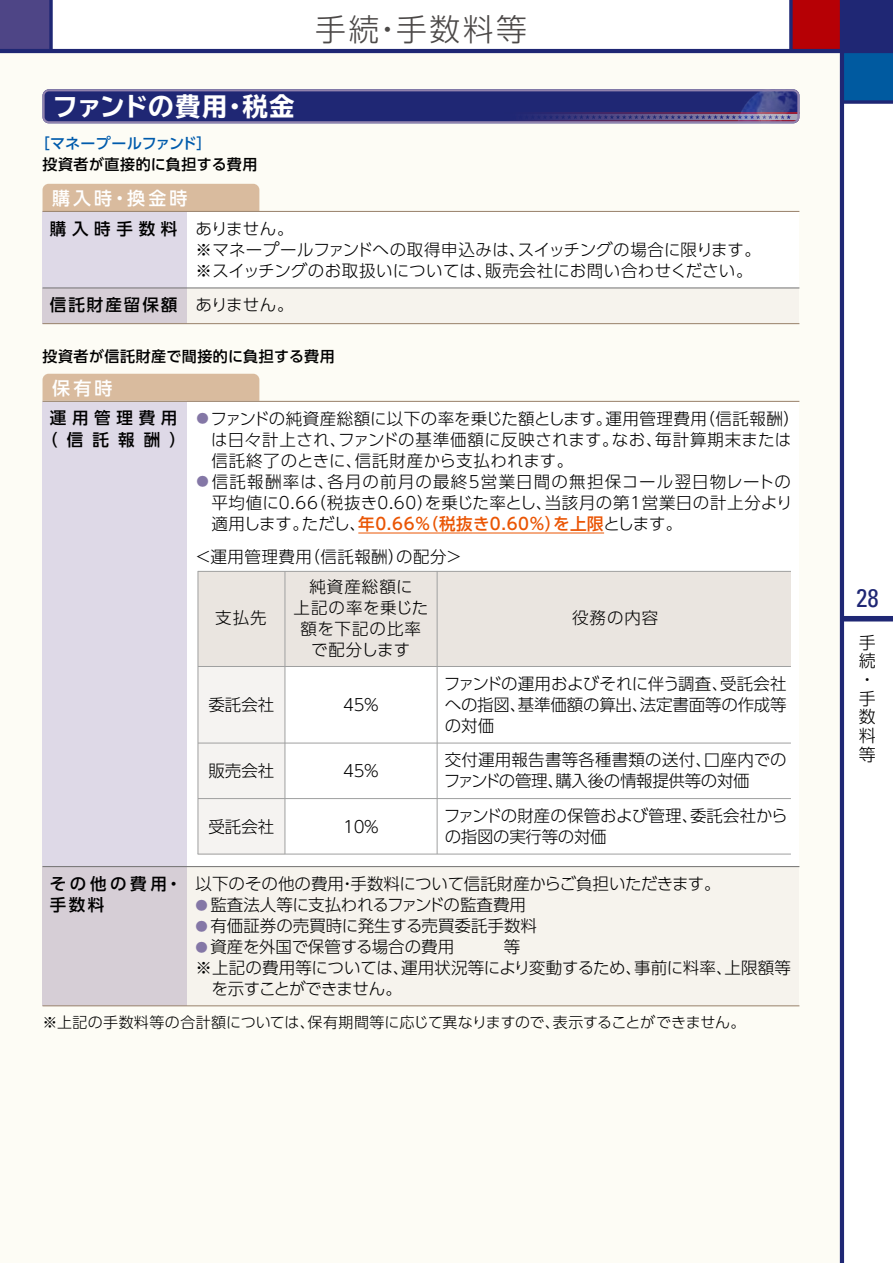
<style>
.page{position:relative;width:893px;height:1263px;background:#fff}
.page>*{position:absolute;margin:0;border:0;box-sizing:border-box;transform-origin:0 0}
.t1{font:300 30.9px "UD Shin Go Pro";letter-spacing:.08em;color:#4c4948}
.t2{font:700 expanded 25.5px "TBUD Go Std";color:#fff}
.t3{font:condensed 25.5px "Univers";color:#1f2774}
.t4{font:500 18px "UD Shin Go Pro";letter-spacing:.17em;color:#fff}
.t5{font:300 16.95px/18.8px "UD Shin Go Pro";color:#000}
.t6{font:300 16.5px/21px "UD Shin Go Pro";color:#000;text-align:justify}
.t7{font:300 16.5px/21px "UD Shin Go Pro";letter-spacing:.03em;color:#000}
.t8{font:300 16.5px/21px "UD Shin Go Pro";letter-spacing:-.02em;color:#000}
.t9{font:300 16.5px/21px "UD Shin Go Pro";letter-spacing:.06em;color:#000;text-align:center}
.t10{font:500 16.5px "UD Shin Go Pro";letter-spacing:.12em;color:#000}
.t11{font:500 16.5px/21.3px "UD Shin Go Pro";letter-spacing:.345em;color:#000;text-align:center}
.t12{font:300 16.5px "UD Shin Go Pro";letter-spacing:-.04em;color:#000}
.t13{font:500 16.5px/21.3px "UD Shin Go Pro";letter-spacing:.22em;color:#000}
.t14{font:300 15px "UD Shin Go Pro";letter-spacing:-.005em;color:#000}
.t15{font:500 15px "UD Shin Go Pro";letter-spacing:.035em;color:#000}
.t16{font:500 15px "UD Shin Go Pro";letter-spacing:.015em;color:#005bac}
.s1{font-weight:500}
.s2{font-weight:300}
.s3{font-size:12.3px;color:#8477a6}
.s4{font-weight:500;color:#ea5504}
</style>
<div class="page">
<div style="left:0;top:49px;width:841px;height:1214px;background:#fdfcf5"></div>
<div style="left:791px;top:0;width:51px;height:51px;background:#b60005"></div>
<div style="left:842px;top:0;width:51px;height:51px;background:#1f2774"></div>
<div style="left:0;top:0;width:51px;height:51px;background:#4e4586"></div>
<div style="left:842px;top:51px;width:51px;height:51px;background:#005aa0"></div>
<svg style="left:49px;top:0;width:4px;height:49px"></svg>
<div style="left:842px;top:616px;width:51px;height:5px;background:#1f2774"></div>
<hr style="left:840px;top:0;width:4px;height:1263px;background:#1f2774">
<hr style="left:0;top:49px;width:893px;height:4px;background:#1f2774">
<svg style="left:844px;top:100px;width:49px;height:4px"></svg>
<svg style="left:789px;top:0;width:4px;height:49px"></svg>
<svg style="left:43px;top:89px;width:756px;height:34px;background:#34367d"></svg>
<div style="left:43px;top:374px;width:216px;height:34px;background:#d9bb9e;border-radius:6px"></div>
<div style="left:43px;top:401px;width:756px;height:605px;background:#fff"></div>
<div style="left:43px;top:401px;width:144px;height:605px;background:#ded9e7"></div>
<svg style="left:43px;top:867px;width:756px;height:138px;background:#efebe8"></svg>
<div style="left:198px;top:571px;width:593px;height:95px;background:#eae5e0"></div>
<div style="left:198px;top:666px;width:87px;height:188px;background:#f5f3f1"></div>
<hr style="left:198px;top:743px;width:593px;height:1px;background:#9fa0a0">
<hr style="left:198px;top:798px;width:593px;height:1px;background:#9fa0a0">
<hr style="left:198px;top:571px;width:593px;height:1px;background:#9fa0a0">
<hr style="left:198px;top:666px;width:593px;height:1px;background:#9fa0a0">
<hr style="left:285px;top:571px;width:1px;height:283px;background:#9fa0a0">
<hr style="left:198px;top:571px;width:1px;height:283px;background:#9fa0a0">
<hr style="left:437px;top:571px;width:1px;height:283px;background:#9fa0a0">
<hr style="left:198px;top:854px;width:593px;height:1px;background:#9fa0a0">
<div style="left:43px;top:184px;width:216px;height:34px;background:#d9bb9e;border-radius:6px"></div>
<div style="left:43px;top:211px;width:756px;height:113px;background:#fff"></div>
<div style="left:43px;top:211px;width:144px;height:113px;background:#ded9e7"></div>
<svg style="left:43px;top:289px;width:756px;height:34px;background:#efebe8"></svg>
<hr style="left:43px;top:1005px;width:756px;height:1px;background:#9d8771">
<hr style="left:43px;top:866px;width:756px;height:1px;background:#727171">
<hr style="left:43px;top:323px;width:756px;height:1px;background:#9d8771">
<hr style="left:43px;top:211px;width:756px;height:1px;background:#9d8771">
<hr style="left:43px;top:288px;width:756px;height:1px;background:#727171">
<hr style="left:358px;top:533px;width:246px;height:1px;background:#ea5504">
<hr style="left:43px;top:401px;width:756px;height:1px;background:#9d8771">
<h2 class="t2" style="left:52px;top:92px;width:244px">ファンドの費用・税金</h2>
<p class="t16" style="left:35px;top:131px;width:178px">［マネープールファンド］</p>
<p class="t15" style="left:43px;top:152px;width:216px">投資者が直接的に負担する費用</p>
<p class="t4" style="left:52px;top:183px;width:137px">購入時・換金時</p>
<h1 class="t1" style="left:315px;top:4px;width:213px">手続・手数料等</h1>
<p class="t6" style="left:196px;top:218px;width:567px;text-align:left;text-indent:-146px"><span class="s1">購入時手数料</span> ありません。<br>※マネープールファンドへの取得申込みは、スイッチングの場合に限ります。※スイッチングのお取扱いについては、販売会社にお問い合わせください。</p>
<p class="t10" style="left:50px;top:292px;width:245px">信託財産留保額 <span class="s2">ありません。</span></p>
<p class="t15" style="left:43px;top:345px;width:294px">投資者が信託財産で間接的に負担する費用</p>
<p class="t4" style="left:52px;top:373px;width:62px">保有時</p>
<p class="t11" style="left:41px;top:407px;width:146px">運用管理費用（信託報酬）</p>
<p class="t7" style="left:211px;top:407px;width:590px;text-indent:-15px"><span class="s3">●</span>ファンドの純資産総額に以下の率を乗じた額とします。運用管理費用（信託報酬）は日々計上され、ファンドの基準価額に反映されます。なお、毎計算期末または信託終了のときに、信託財産から支払われます。</p>
<p class="t6" style="left:211px;top:470px;width:583px;text-indent:-15px"><span class="s3">●</span> 信託報酬率は、各月の前月の最終5営業日間の無担保コール翌日物レートの平均値に0.66（税抜き0.60）を乗じた率とし、当該月の第1営業日の計上分より適用します。ただし、<span class="s4">年0.66％（税抜き0.60％）を上限</span>とします。</p>
<p class="t7" style="left:195px;top:545px;width:269px">＜運用管理費用（信託報酬）の配分＞</p>
<p class="t6" style="left:215px;top:607px;width:53px">支払先</p>
<p class="t6" style="left:208px;top:694px;width:67px">委託会社</p>
<p class="t6" style="left:208px;top:760px;width:67px">販売会社</p>
<p class="t6" style="left:208px;top:815px;width:67px">受託会社</p>
<p class="t9" style="left:294px;top:576px;width:136px">純資産総額に<br>上記の率を乗じた額を下記の比率で配分します</p>
<h2 class="t3" style="left:856px;top:582px;width:24px">28</h2>
<p class="t6" style="left:572px;top:607px;width:88px">役務の内容</p>
<p class="t5" style="left:859px;top:632px;width:18px">手続・手数料等</p>
<p class="t6" style="left:444px;top:672px;width:344px">ファンドの運用およびそれに伴う調査、受託会社への指図、基準価額の算出、法定書面等の作成等の対価</p>
<p class="t6" style="left:444px;top:749px;width:344px">交付運用報告書等各種書類の送付、口座内でのファンドの管理、購入後の情報提供等の対価</p>
<p class="t8" style="left:444px;top:804px;width:345px">ファンドの財産の保管および管理、委託会社からの指図の実行等の対価</p>
<p class="t6" style="left:343px;top:694px;width:37px">45%</p>
<p class="t6" style="left:343px;top:760px;width:37px">45%</p>
<p class="t6" style="left:343px;top:815px;width:37px">10%</p>
<p class="t6" style="left:196px;top:873px;width:526px">以下のその他の費用・手数料について信託財産からご負担いただきます。</p>
<p class="t8" style="left:196px;top:894px;width:332px"><span class="s3">●</span> 監査法人等に支払われるファンドの監査費用</p>
<p class="t6" style="left:196px;top:915px;width:343px"><span class="s3">●</span> 有価証券の売買時に発生する売買委託手数料</p>
<p class="t6" style="left:196px;top:936px;width:326px"><span class="s3">●</span> 資産を外国で保管する場合の費用　　　等</p>
<p class="t6" style="left:196px;top:957px;width:597px">※上記の費用等については、運用状況等により変動するため、事前に料率、上限額等</p>
<p class="t12" style="left:212px;top:975px;width:192px">を示すことができません。</p>
<p class="t14" style="left:43px;top:1010px;width:705px">※上記の手数料等の合計額については、保有期間等に応じて異なりますので、表示することができません。</p>
<p class="t13" style="left:50px;top:873px;width:134px">その他の費用・手数料</p>
</div>
